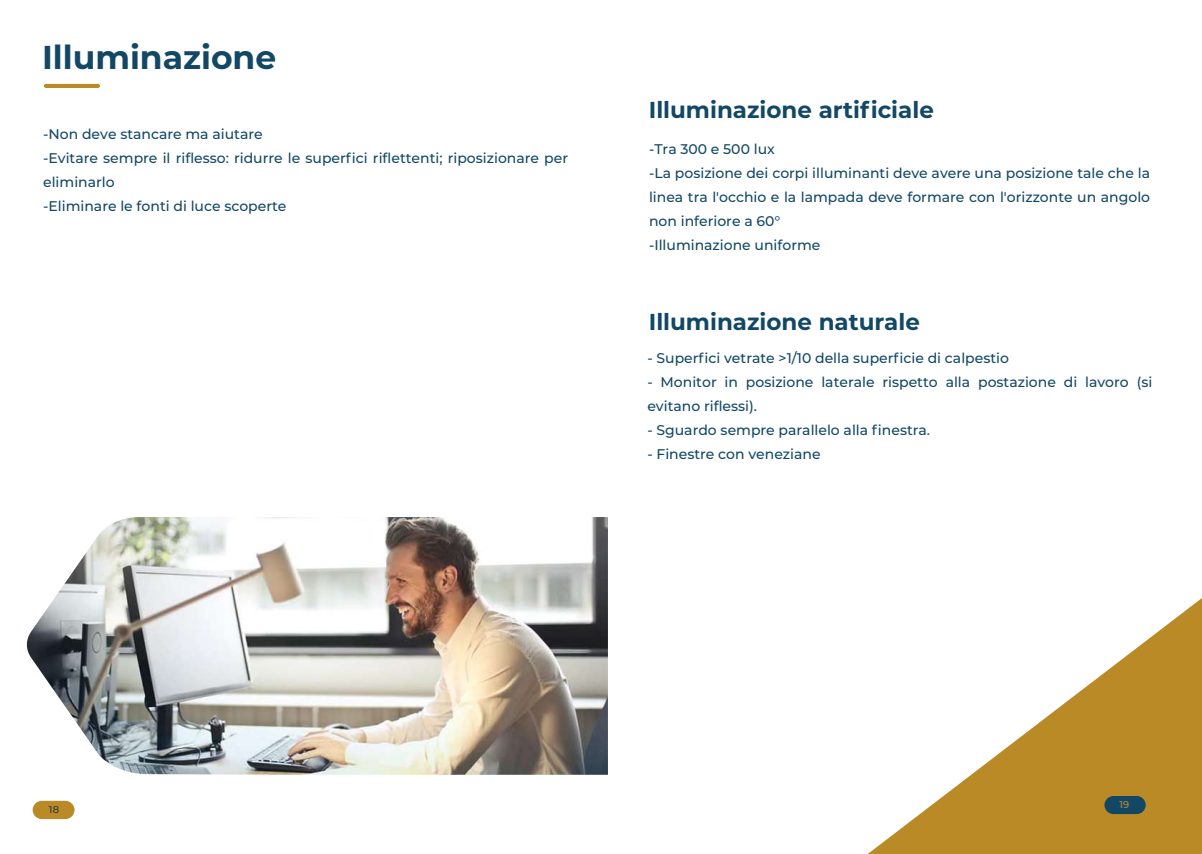
<style>
.page{position:relative;width:1202px;height:854px;background:#fff}
.page>*{position:absolute;margin:0;border:0;box-sizing:border-box;transform-origin:0 0}
.t1{font:700 33px "Montserrat";color:#124865}
.t2{font:700 23px "Montserrat";color:#124865}
.t3{font:500 14px/24px "Montserrat";color:#124865}
.t4{font:500 10px "Montserrat";color:#373b3d}
.t5{font:500 9.9px "Montserrat";color:#ba8a27}
</style>
<div class="page">
<img style="left:26px;top:517px;width:582px;height:257px">
<svg style="left:869px;top:598px;width:333px;height:255px"></svg>
<div style="left:33px;top:800px;width:42px;height:18px;background:#ba8a27;border-radius:9px"></div>
<div style="left:1104px;top:795px;width:42px;height:18px;background:#124865;border-radius:9px"></div>
<hr style="left:44px;top:84px;width:56px;height:4px;background:#ba8a27;border-radius:2px">
<h1 class="t1" style="left:42px;top:34px;width:236px">Illuminazione</h1>
<p class="t3" style="left:43px;top:121px;width:526px">-Non deve stancare ma aiutare<br>-Evitare sempre il riflesso: ridurre le superfici riflettenti; riposizionare per eliminarlo<br>-Eliminare le fonti di luce scoperte</p>
<h2 class="t2" style="left:649px;top:93px;width:287px">Illuminazione artificiale</h2>
<p class="t3" style="left:649px;top:136px;width:503px">-Tra 300 e 500 lux<br>-La posizione dei corpi illuminanti deve avere una posizione tale che la linea tra l'occhio e la lampada deve formare con l'orizzonte un angolo non inferiore a 60°<br>-Illuminazione uniforme</p>
<h2 class="t2" style="left:649px;top:305px;width:273px">Illuminazione naturale</h2>
<p class="t3" style="left:647px;top:345px;width:363px">- Superfici vetrate &gt;1/10 della superficie di calpestio</p>
<p class="t3" style="left:647px;top:369px;width:506px">- Monitor in posizione laterale rispetto alla postazione di lavoro (si evitano riflessi).</p>
<p class="t3" style="left:647px;top:417px;width:284px">- Sguardo sempre parallelo alla finestra.</p>
<p class="t3" style="left:647px;top:441px;width:175px">- Finestre con veneziane</p>
<p class="t4" style="left:49px;top:802px;width:12px">18</p>
<p class="t5" style="left:1119px;top:797px;width:11px">19</p>
</div>
